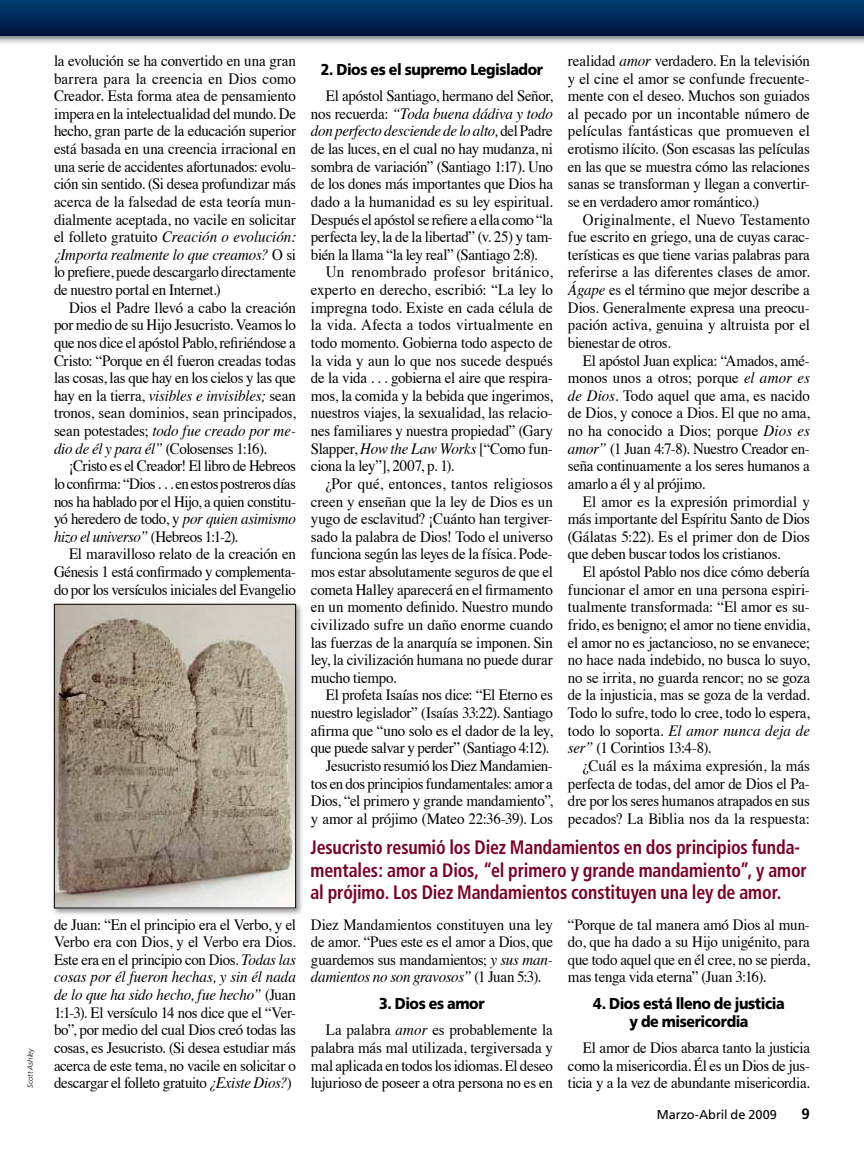
<style>
.page{position:relative;width:864px;height:1161px;background:#fff}
.page>*{position:absolute;margin:0;border:0;box-sizing:border-box;transform-origin:0 0}
.t1{font:700 condensed 19.5px/22.5px "Frutiger";letter-spacing:-.01em;color:#7a0026;scale:.92 1}
.t2{font:15.75px/17.5px "Times";letter-spacing:-.015em;color:#000;text-align:justify;scale:.95 1}
.t3{font:900 15.75px/17.5px "Frutiger";letter-spacing:-.025em;color:#000;text-align:center;scale:.9 1}
.t4{font:italic 15.75px "Times";letter-spacing:-.015em;color:#000;scale:.95 1}
.t5{font:15.75px "Times";letter-spacing:.005em;color:#000;scale:.95 1}
.t6{font:15.75px "Times";letter-spacing:.01em;color:#000;scale:.95 1}
.t7{font:15.75px "Times";letter-spacing:.02em;color:#000;scale:.95 1}
.t8{font:700 15px "Frutiger";color:#000}
.t9{font:12.75px "Frutiger";letter-spacing:-.005em;color:#000}
.t10{font:italic 300 7.5px "Frutiger";color:#000}
.s1{font-style:italic}
.s2{font-style:normal}
</style>
<div class="page">
<div style="left:0;top:0;width:864px;height:44px;background:#000;opacity:.55"></div>
<div style="left:0;top:0;width:864px;height:36px;background:linear-gradient(to bottom,#003e71,#00133d)"></div>
<div style="left:52px;top:602px;width:252px;height:315px;background:#000;opacity:.4"></div>
<img style="left:56px;top:606px;width:238px;height:300px">
<div style="left:54px;top:604px;width:242px;height:304px;border:1px solid #000"></div>
<p class="t10" style="left:26px;top:1088px;width:41px;rotate:-90deg">Scott Ashley</p>
<p class="t2" style="left:54px;top:51px;width:256px">la evolución se ha convertido en una gran barrera para la creencia en Dios como Creador. Esta forma atea de pensamiento impera en la intelectualidad del mundo. De hecho, gran parte de la educación superior está basada en una creencia irracional en una serie de accidentes afortunados: evolu&shy;ción sin sentido. (Si desea profundizar más acerca de la falsedad de esta teoría mun&shy;dialmente aceptada, no vacile en solicitar el folleto gratuito <span class="s1">Creación o evolución: ¿Importa realmente lo que creamos?</span> O si lo prefiere, puede descargarlo directamente de nuestro portal en Internet.)</p>
<p class="t2" style="left:54px;top:297px;width:256px;text-indent:15px">Dios el Padre llevó a cabo la creación por medio de su Hijo Jesucristo. Veamos lo que nos dice el apóstol Pablo, refiriéndose a Cristo: “Porque en él fueron creadas todas las cosas, las que hay en los cielos y las que hay en la tierra, <span class="s1">visibles e invisibles;</span> sean tronos, sean dominios, sean principados, sean potestades; <span class="s1">todo fue creado por me&shy;dio de él y para él”</span> (Colosenses 1:16).</p>
<p class="t2" style="left:54px;top:456px;width:256px;text-indent:15px">¡Cristo es el Creador! El libro de Hebreos lo confirma: “Dios . . . en estos postreros días nos ha hablado por el Hijo, a quien constitu&shy;yó heredero de todo, y <span class="s1">por quien asimismo hizo el universo”</span> (Hebreos 1:1-2).</p>
<p class="t2" style="left:54px;top:544px;width:256px;text-indent:15px">El maravilloso relato de la creación en Génesis 1 está confirmado y complementa&shy;do por los versículos iniciales del Evangelio</p>
<p class="t2" style="left:54px;top:914px;width:256px">de Juan: “En el principio era el Verbo, y el Verbo era con Dios, y el Verbo era Dios.<br>Este era en el principio con Dios. <span class="s1">Todas las cosas por él fueron hechas, y sin él nada de lo que ha sido hecho, fue hecho”</span> (Juan 1:1-3). El versículo 14 nos dice que el “Ver&shy;bo”, por medio del cual Dios creó todas las cosas, es Jesucristo. (Si desea estudiar más acerca de este tema, no vacile en solicitar o descargar el folleto gratuito <span class="s1">¿Existe Dios?</span>)</p>
<p class="t3" style="left:321px;top:61px;width:249px">2. Dios es el supremo Legislador</p>
<p class="t2" style="left:326px;top:86px;width:240px">El apóstol Santiago, hermano del Señor,</p>
<p class="t4" style="left:311px;top:100px;width:256px"><span class="s2">nos recuerda:</span> “Toda buena dádiva y todo</p>
<p class="t4" style="left:311px;top:118px;width:256px">don perfecto desciende de lo alto, <span class="s2">del Padre</span></p>
<p class="t2" style="left:311px;top:139px;width:256px">de las luces, en el cual no hay mudanza, ni</p>
<p class="t2" style="left:311px;top:156px;width:256px">sombra de variación” (Santiago 1:17). Uno</p>
<p class="t2" style="left:311px;top:174px;width:256px">de los dones más importantes que Dios ha</p>
<p class="t2" style="left:311px;top:192px;width:256px">dado a la humanidad es su ley espiritual.</p>
<p class="t2" style="left:311px;top:209px;width:256px">Después el apóstol se refiere a ella como “la</p>
<p class="t2" style="left:311px;top:227px;width:256px">perfecta ley, la de la libertad” (v. 25) y tam-</p>
<p class="t2" style="left:311px;top:244px;width:240px">bién la llama “la ley real” (Santiago 2:8).</p>
<p class="t7" style="left:326px;top:257px;width:240px">Un renombrado profesor británico,</p>
<p class="t2" style="left:311px;top:280px;width:256px">experto en derecho, escribió: “La ley lo</p>
<p class="t2" style="left:311px;top:297px;width:256px">impregna todo. Existe en cada célula de</p>
<p class="t5" style="left:311px;top:310px;width:256px">la vida. Afecta a todos virtualmente en</p>
<p class="t2" style="left:311px;top:333px;width:256px">todo momento. Gobierna todo aspecto de</p>
<p class="t2" style="left:311px;top:350px;width:256px">la vida y aun lo que nos sucede después</p>
<p class="t2" style="left:311px;top:368px;width:256px">de la vida . . . gobierna el aire que respira-</p>
<p class="t2" style="left:311px;top:385px;width:256px">mos, la comida y la bebida que ingerimos,</p>
<p class="t2" style="left:311px;top:403px;width:256px">nuestros viajes, la sexualidad, las relacio-</p>
<p class="t2" style="left:311px;top:421px;width:256px">nes familiares y nuestra propiedad” (Gary</p>
<p class="t2" style="left:311px;top:438px;width:256px">Slapper, <span class="s1">How the Law Works</span> [“Como fun-</p>
<p class="t2" style="left:311px;top:456px;width:152px">ciona la ley”], 2007, p. 1).</p>
<p class="t6" style="left:326px;top:469px;width:240px">¿Por qué, entonces, tantos religiosos</p>
<p class="t2" style="left:311px;top:491px;width:256px">creen y enseñan que la ley de Dios es un</p>
<p class="t2" style="left:311px;top:509px;width:256px">yugo de esclavitud? ¡Cuánto han tergiver-</p>
<p class="t2" style="left:311px;top:526px;width:256px">sado la palabra de Dios! Todo el universo</p>
<p class="t2" style="left:311px;top:544px;width:256px">funciona según las leyes de la física. Pode-</p>
<p class="t2" style="left:311px;top:562px;width:256px">mos estar absolutamente seguros de que el</p>
<p class="t2" style="left:311px;top:579px;width:256px">cometa Halley aparecerá en el firmamento</p>
<p class="t2" style="left:311px;top:597px;width:256px">en un momento definido. Nuestro mundo</p>
<p class="t2" style="left:311px;top:615px;width:256px">civilizado sufre un daño enorme cuando</p>
<p class="t2" style="left:311px;top:632px;width:256px">las fuerzas de la anarquía se imponen. Sin</p>
<p class="t2" style="left:311px;top:650px;width:256px">ley, la civilización humana no puede durar</p>
<p class="t2" style="left:311px;top:667px;width:92px">mucho tiempo.</p>
<p class="t2" style="left:326px;top:685px;width:240px">El profeta Isaías nos dice: “El Eterno es</p>
<p class="t2" style="left:311px;top:703px;width:256px">nuestro legislador” (Isaías 33:22). Santiago</p>
<p class="t2" style="left:311px;top:720px;width:256px">afirma que “uno solo es el dador de la ley,</p>
<p class="t2" style="left:311px;top:738px;width:252px">que puede salvar y perder” (Santiago 4:12).</p>
<p class="t2" style="left:326px;top:756px;width:240px">Jesucristo resumió los Diez Mandamien-</p>
<p class="t2" style="left:311px;top:773px;width:256px">tos en dos principios fundamentales: amor a</p>
<p class="t2" style="left:311px;top:791px;width:256px">Dios, “el primero y grande mandamiento”,</p>
<p class="t2" style="left:311px;top:808px;width:256px">y amor al prójimo (Mateo 22:36-39). Los</p>
<p class="t2" style="left:568px;top:51px;width:256px">realidad <span class="s1">amor</span> verdadero. En la televisión y el cine el amor se confunde frecuente&shy;mente con el deseo. Muchos son guiados al pecado por un incontable número de películas fantásticas que promueven el erotismo ilícito. (Son escasas las películas en las que se muestra cómo las relaciones sanas se transforman y llegan a convertir&shy;se en verdadero amor romántico.)</p>
<p class="t2" style="left:568px;top:209px;width:256px;text-indent:15px">Originalmente, el Nuevo Testamento fue escrito en griego, una de cuyas carac&shy;terísticas es que tiene varias palabras para referirse a las diferentes clases de amor.<br><span class="s1">Ágape</span> es el término que mejor describe a Dios. Generalmente expresa una preocu&shy;pación activa, genuina y altruista por el bienestar de otros.</p>
<p class="t2" style="left:568px;top:350px;width:256px;text-indent:15px">El apóstol Juan explica: “Amados, amé&shy;monos unos a otros; porque <span class="s1">el amor es de Dios.</span> Todo aquel que ama, es nacido de Dios, y conoce a Dios. El que no ama, no ha conocido a Dios; porque <span class="s1">Dios es amor”</span> (1 Juan 4:7-8). Nuestro Creador en&shy;seña continuamente a los seres humanos a amarlo a él y al prójimo.</p>
<p class="t2" style="left:568px;top:491px;width:256px;text-indent:15px">El amor es la expresión primordial y más importante del Espíritu Santo de Dios (Gálatas 5:22). Es el primer don de Dios que deben buscar todos los cristianos.</p>
<p class="t2" style="left:568px;top:562px;width:256px;text-indent:15px">El apóstol Pablo nos dice cómo debería funcionar el amor en una persona espiri&shy;tualmente transformada: “El amor es su&shy;frido, es benigno; el amor no tiene envidia, el amor no es jactancioso, no se envanece; no hace nada indebido, no busca lo suyo, no se irrita, no guarda rencor; no se goza de la injusticia, mas se goza de la verdad.<br>Todo lo sufre, todo lo cree, todo lo espera, todo lo soporta. <span class="s1">El amor nunca deja de ser”</span> (1 Corintios 13:4-8).</p>
<p class="t2" style="left:568px;top:756px;width:256px;text-indent:15px">¿Cuál es la máxima expresión, la más perfecta de todas, del amor de Dios el Pa&shy;dre por los seres humanos atrapados en sus pecados? La Biblia nos da la respuesta:</p>
<p class="t1" style="left:310px;top:836px;width:541px">Jesucristo resumió los Diez Mandamientos en dos principios funda&shy;mentales: amor a Dios, “el primero y grande mandamiento”, y amor al prójimo. Los Diez Mandamientos constituyen una ley de amor.</p>
<p class="t2" style="left:311px;top:914px;width:256px">Diez Mandamientos constituyen una ley de amor. “Pues este es el amor a Dios, que guardemos sus mandamientos; <span class="s1">y sus man&shy;damientos no son gravosos”</span> (1 Juan 5:3).</p>
<p class="t3" style="left:379px;top:995px;width:119px">3. Dios es amor</p>
<p class="t2" style="left:311px;top:1020px;width:256px;text-indent:15px">La palabra <span class="s1">amor</span> es probablemente la palabra más mal utilizada, tergiversada y mal aplicada en todos los idiomas. El deseo lujurioso de poseer a otra persona no es en</p>
<p class="t2" style="left:568px;top:914px;width:256px">“Porque de tal manera amó Dios al mun&shy;do, que ha dado a su Hijo unigénito, para que todo aquel que en él cree, no se pierda, mas tenga vida eterna” (Juan 3:16).</p>
<p class="t3" style="left:593px;top:995px;width:214px">4. Dios está lleno de justicia y de misericordia</p>
<p class="t2" style="left:568px;top:1038px;width:256px;text-indent:15px">El amor de Dios abarca tanto la justicia como la misericordia. Él es un Dios de jus&shy;ticia y a la vez de abundante misericordia.</p>
<p class="t9" style="left:657px;top:1107px;width:121px">Marzo-Abril de 2009</p>
<p class="t8" style="left:802px;top:1105px;width:10px">9</p>
</div>
